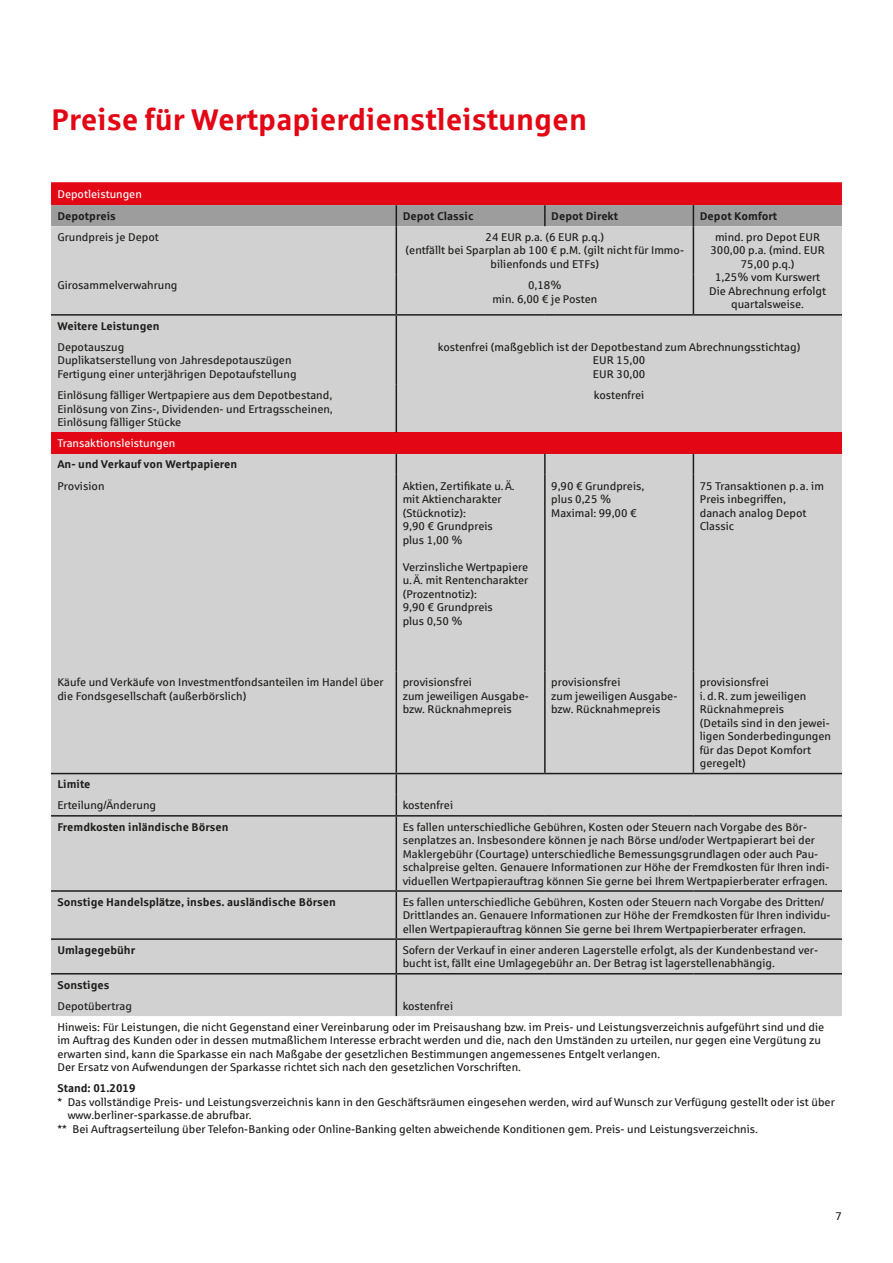
<style>
.page{position:relative;width:893px;height:1263px;background:#fff}
.page>*{position:absolute;margin:0;border:0;box-sizing:border-box;transform-origin:0 0}
.t1{font:700 30px "Sparkasse Rg";color:#e30614}
.t2{font:11.25px/13.5px "Sparkasse Rg";color:#1d1d1b}
.t3{font:700 11.25px "Sparkasse Rg";color:#1d1d1b}
.t4{font:11.25px "Sparkasse Rg Regular 2";color:#1d1d1b}
.t5{font:11.25px "Sparkasse Rg";color:#fff}
</style>
<div class="page">
<div style="left:51px;top:226px;width:791px;height:790px;background:#d1d1d1"></div>
<div style="left:51px;top:432px;width:791px;height:22px;background:#e30614"></div>
<hr style="left:396px;top:226px;width:1px;height:48px;background:#1d1d1b">
<hr style="left:396px;top:274px;width:1px;height:40px;background:#1d1d1b">
<svg style="left:396px;top:316px;width:1px;height:20px"></svg>
<hr style="left:396px;top:336px;width:1px;height:48px;background:#1d1d1b">
<hr style="left:396px;top:384px;width:1px;height:48px;background:#1d1d1b">
<svg style="left:396px;top:454px;width:1px;height:21px"></svg>
<hr style="left:544px;top:454px;width:2px;height:21px;background:#1d1d1b">
<hr style="left:396px;top:475px;width:1px;height:196px;background:#1d1d1b">
<hr style="left:544px;top:475px;width:2px;height:196px;background:#1d1d1b">
<hr style="left:396px;top:671px;width:1px;height:102px;background:#1d1d1b">
<hr style="left:544px;top:671px;width:2px;height:102px;background:#1d1d1b">
<hr style="left:51px;top:314px;width:345px;height:2px;background:#1d1d1b">
<hr style="left:396px;top:314px;width:149px;height:2px;background:#1d1d1b">
<hr style="left:545px;top:314px;width:148px;height:2px;background:#1d1d1b">
<hr style="left:693px;top:314px;width:149px;height:2px;background:#1d1d1b">
<svg style="left:693px;top:454px;width:1px;height:21px"></svg>
<hr style="left:693px;top:475px;width:1px;height:196px;background:#1d1d1b">
<hr style="left:693px;top:671px;width:1px;height:102px;background:#1d1d1b">
<svg style="left:51px;top:182px;width:791px;height:44px;background:#c14f56"></svg>
<hr style="left:693px;top:226px;width:1px;height:48px;background:#1d1d1b">
<hr style="left:693px;top:274px;width:1px;height:40px;background:#1d1d1b">
<hr style="left:396px;top:940px;width:1px;height:33px;background:#1d1d1b">
<hr style="left:51px;top:815px;width:345px;height:1px;background:#1d1d1b">
<hr style="left:396px;top:815px;width:149px;height:1px;background:#1d1d1b">
<hr style="left:396px;top:816px;width:1px;height:74px;background:#1d1d1b">
<hr style="left:545px;top:815px;width:148px;height:1px;background:#1d1d1b">
<hr style="left:693px;top:815px;width:149px;height:1px;background:#1d1d1b">
<hr style="left:51px;top:890px;width:345px;height:2px;background:#1d1d1b">
<hr style="left:396px;top:890px;width:149px;height:2px;background:#1d1d1b">
<hr style="left:396px;top:892px;width:1px;height:46px;background:#1d1d1b">
<hr style="left:545px;top:890px;width:148px;height:2px;background:#1d1d1b">
<hr style="left:693px;top:890px;width:149px;height:2px;background:#1d1d1b">
<hr style="left:51px;top:938px;width:345px;height:2px;background:#1d1d1b">
<hr style="left:396px;top:938px;width:149px;height:2px;background:#1d1d1b">
<hr style="left:545px;top:938px;width:148px;height:2px;background:#1d1d1b">
<hr style="left:693px;top:938px;width:149px;height:2px;background:#1d1d1b">
<hr style="left:51px;top:973px;width:345px;height:1px;background:#1d1d1b">
<hr style="left:396px;top:973px;width:149px;height:1px;background:#1d1d1b">
<svg style="left:396px;top:974px;width:1px;height:42px"></svg>
<hr style="left:545px;top:973px;width:148px;height:1px;background:#1d1d1b">
<hr style="left:693px;top:973px;width:149px;height:1px;background:#1d1d1b">
<svg style="left:396px;top:774px;width:1px;height:41px"></svg>
<hr style="left:51px;top:773px;width:345px;height:1px;background:#1d1d1b">
<hr style="left:396px;top:773px;width:149px;height:1px;background:#1d1d1b">
<hr style="left:545px;top:773px;width:148px;height:1px;background:#1d1d1b">
<hr style="left:693px;top:773px;width:149px;height:1px;background:#1d1d1b">
<h1 class="t1" style="left:51px;top:101px;width:537px">Preise für Wertpapierdienstleistungen</h1>
<p class="t5" style="left:57px;top:187px;width:86px">Depotleistungen</p>
<p class="t3" style="left:57px;top:209px;width:60px">Depotpreis</p>
<p class="t3" style="left:403px;top:209px;width:72px">Depot Classic</p>
<p class="t3" style="left:551px;top:209px;width:68px">Depot Direkt</p>
<p class="t3" style="left:700px;top:209px;width:79px">Depot Komfort</p>
<p class="t2" style="left:57px;top:230px;width:103px">Grundpreis je Depot</p>
<p class="t2" style="left:406px;top:230px;width:280px;text-align:center">24 EUR p.a. (6 EUR p.q.)<br>(entfällt bei Sparplan ab 100 € p.M. (gilt nicht für Immo&shy;bilienfonds und ETFs)</p>
<p class="t2" style="left:709px;top:230px;width:118px;text-align:center">mind. pro Depot EUR<br>300,00 p.a. (mind. EUR<br>75,00 p.q.)<br>1,25% vom Kurswert<br>Die Abrechnung erfolgt quartalsweise.</p>
<p class="t2" style="left:57px;top:278px;width:122px">Girosammelverwahrung</p>
<p class="t4" style="left:528px;top:278px;width:35px">0,18%</p>
<p class="t2" style="left:492px;top:292px;width:106px">min. 6,00 € je Posten</p>
<p class="t3" style="left:57px;top:318px;width:104px">Weitere Leistungen</p>
<p class="t2" style="left:57px;top:340px;width:241px">Depotauszug<br>Duplikatserstellung von Jahresdepotauszügen<br>Fertigung einer unterjährigen Depotaufstellung</p>
<p class="t2" style="left:438px;top:340px;width:364px;text-align:center">kostenfrei (maßgeblich ist der Depotbestand zum Abrechnungsstichtag)<br>EUR 15,00<br>EUR 30,00</p>
<p class="t2" style="left:57px;top:388px;width:277px;text-align:justify">Einlösung fälliger Wertpapiere aus dem Depotbestand, Einlösung von Zins-, Dividenden- und Ertragsscheinen, Einlösung fälliger Stücke</p>
<p class="t2" style="left:594px;top:388px;width:52px">kostenfrei</p>
<p class="t5" style="left:57px;top:436px;width:119px">Transaktionsleistungen</p>
<p class="t3" style="left:57px;top:457px;width:181px">An- und Verkauf von Wertpapieren</p>
<p class="t2" style="left:57px;top:478px;width:49px">Provision</p>
<p class="t4" style="left:403px;top:479px;width:114px">Aktien, Zertifikate u.Ä.</p>
<p class="t2" style="left:403px;top:492px;width:100px">mit Aktiencharakter (Stücknotiz):<br>9,90 € Grundpreis plus 1,00 %</p>
<p class="t2" style="left:403px;top:559px;width:127px">Verzinsliche Wertpapiere u.Ä. mit Rentencharakter (Prozentnotiz):<br>9,90 € Grundpreis<br>plus 0,50 %</p>
<p class="t2" style="left:551px;top:478px;width:95px">9,90 € Grundpreis, plus 0,25 %<br>Maximal: 99,00 €</p>
<p class="t2" style="left:700px;top:478px;width:126px">75 Transaktionen p.a. im<br>Preis inbegriffen, danach analog Depot<br>Classic</p>
<p class="t2" style="left:57px;top:675px;width:328px">Käufe und Verkäufe von Investmentfondsanteilen im Handel über die Fondsgesellschaft (außerbörslich)</p>
<p class="t2" style="left:403px;top:675px;width:128px">provisionsfrei<br>zum jeweiligen Ausgabe&shy;bzw. Rücknahmepreis</p>
<p class="t2" style="left:551px;top:675px;width:128px">provisionsfrei<br>zum jeweiligen Ausgabe&shy;bzw. Rücknahmepreis</p>
<p class="t2" style="left:700px;top:675px;width:133px">provisionsfrei<br>i.d.R. zum jeweiligen<br>Rücknahmepreis<br>(Details sind in den jewei&shy;ligen Sonderbedingungen für das Depot Komfort geregelt)</p>
<p class="t3" style="left:57px;top:777px;width:35px">Limite</p>
<p class="t4" style="left:57px;top:799px;width:100px">Erteilung/Änderung</p>
<p class="t2" style="left:403px;top:798px;width:52px">kostenfrei</p>
<p class="t3" style="left:57px;top:819px;width:173px">Fremdkosten inländische Börsen</p>
<p class="t2" style="left:403px;top:820px;width:406px">Es fallen unterschiedliche Gebühren, Kosten oder Steuern nach Vorgabe des Bör-</p>
<p class="t4" style="left:403px;top:833px;width:414px">senplatzes an. Insbesondere können je nach Börse und/oder Wertpapierart bei der</p>
<p class="t2" style="left:403px;top:847px;width:428px">Maklergebühr (Courtage) unterschiedliche Bemessungsgrundlagen oder auch Pau&shy;schalpreise gelten. Genauere Informationen zur Höhe der Fremdkosten für Ihren indi&shy;viduellen Wertpapierauftrag können Sie gerne bei Ihrem Wertpapierberater erfragen.</p>
<p class="t3" style="left:57px;top:895px;width:280px">Sonstige Handelsplätze, insbes. ausländische Börsen</p>
<p class="t4" style="left:403px;top:895px;width:423px">Es fallen unterschiedliche Gebühren, Kosten oder Steuern nach Vorgabe des Dritten/</p>
<p class="t2" style="left:403px;top:908px;width:429px">Drittlandes an. Genauere Informationen zur Höhe der Fremdkosten für Ihren individu&shy;ellen Wertpapierauftrag können Sie gerne bei Ihrem Wertpapierberater erfragen.</p>
<p class="t3" style="left:57px;top:943px;width:79px">Umlagegebühr</p>
<p class="t2" style="left:403px;top:943px;width:417px">Sofern der Verkauf in einer anderen Lagerstelle erfolgt, als der Kundenbestand ver&shy;bucht ist, fällt eine Umlagegebühr an. Der Betrag ist lagerstellenabhängig.</p>
<p class="t3" style="left:57px;top:977px;width:53px">Sonstiges</p>
<p class="t2" style="left:57px;top:999px;width:76px">Depotübertrag</p>
<p class="t2" style="left:57px;top:995px;width:768px;line-height:21.1px;text-indent:345px">kostenfrei<br>Hinweis: Für Leistungen, die nicht Gegenstand einer Vereinbarung oder im Preisaushang bzw. im Preis- und Leistungsverzeichnis aufgeführt sind und die</p>
<p class="t2" style="left:57px;top:1033px;width:765px">im Auftrag des Kunden oder in dessen mutmaßlichem Interesse erbracht werden und die, nach den Umständen zu urteilen, nur gegen eine Vergütung zu erwarten sind, kann die Sparkasse ein nach Maßgabe der gesetzlichen Bestimmungen angemessenes Entgelt verlangen.<br>Der Ersatz von Aufwendungen der Sparkasse richtet sich nach den gesetzlichen Vorschriften.</p>
<p class="t3" style="left:57px;top:1081px;width:80px">Stand: 01.2019</p>
<p class="t2" style="left:57px;top:1095px;width:779px">* Das vollständige Preis- und Leistungsverzeichnis kann in den Geschäftsräumen eingesehen werden, wird auf Wunsch zur Verfügung gestellt oder ist über</p>
<p class="t2" style="left:68px;top:1108px;width:185px">www.berliner-sparkasse.de abrufbar.</p>
<p class="t2" style="left:57px;top:1122px;width:702px">** Bei Auftragserteilung über Telefon-Banking oder Online-Banking gelten abweichende Konditionen gem. Preis- und Leistungsverzeichnis.</p>
<p class="t2" style="left:835px;top:1209px;width:8px">7</p>
</div>
